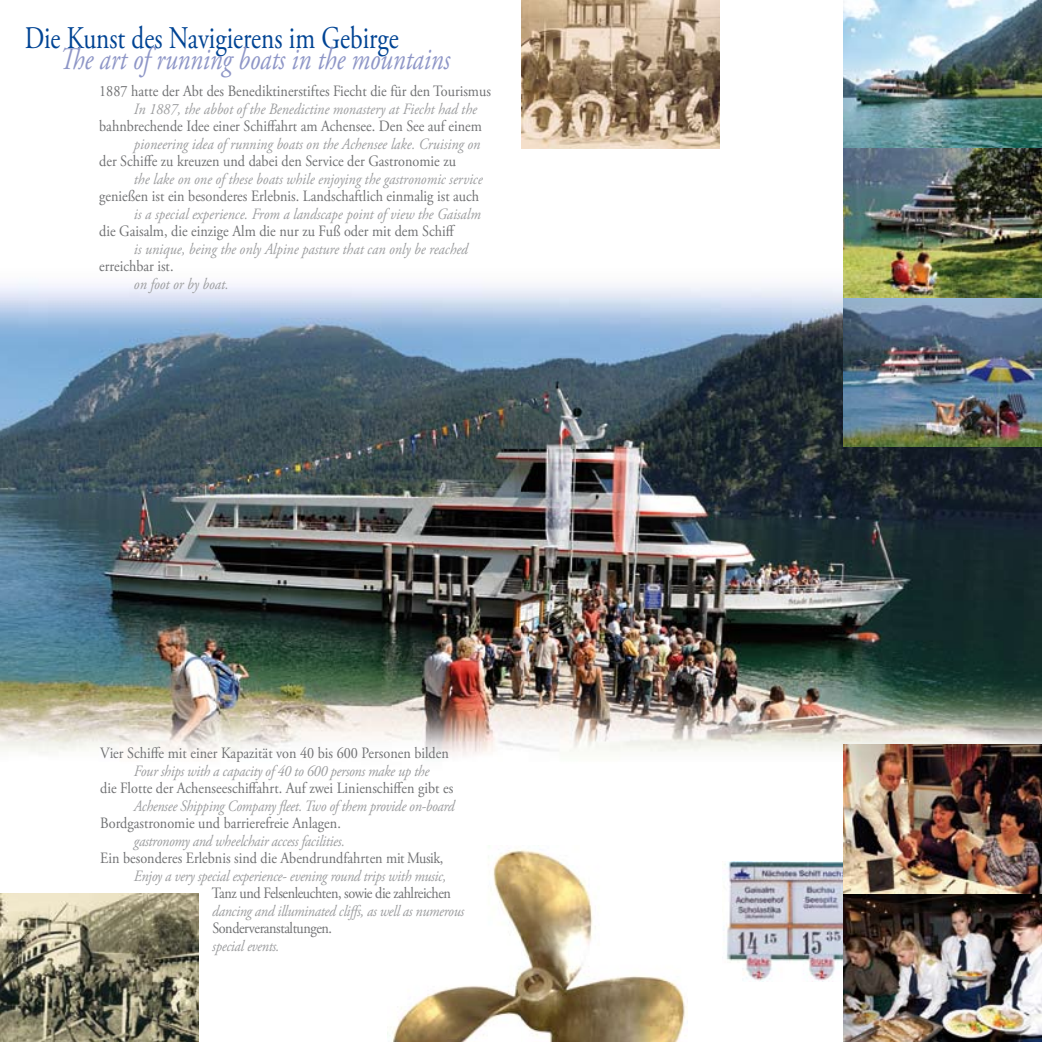
<style>
.page{position:relative;width:1042px;height:1042px;background:#fff}
.page>*{position:absolute;margin:0;border:0;box-sizing:border-box;transform-origin:0 0}
.t1{font:italic 31.5px "Adobe Garamond Pro";color:#8e96c7;scale:.8 1}
.t2{font:31.5px "Adobe Garamond Pro";color:#004494;scale:.8 1}
.t3{font:15.75px "Adobe Garamond Pro";color:#707173;scale:.9 1}
.t4{font:italic 15.75px "Adobe Garamond Pro";color:#9c9d9f;scale:.9 1}
.t5{font:italic 15.75px "Adobe Garamond Pro";letter-spacing:-.02em;color:#9c9d9f;scale:.9 1}
.t6{font:15.75px "Adobe Garamond Pro";letter-spacing:-.03em;color:#707173;scale:.9 1}
</style>
<div class="page">
<img style="left:0;top:283px;width:1042px;height:477px">
<img style="left:722px;top:861px;width:121px;height:120px">
<img style="left:387px;top:845px;width:300px;height:197px">
<img style="left:0;top:893px;width:198px;height:149px">
<img style="left:521px;top:0;width:198px;height:149px">
<img style="left:843px;top:744px;width:199px;height:298px">
<img style="left:843px;top:0;width:199px;height:446px">
<h1 class="t2" style="left:25px;top:19px;width:469px">Die Kunst des Navigierens im Gebirge</h1>
<h1 class="t1" style="left:60px;top:40px;width:489px">The art of running boats in the mountains</h1>
<p class="t3" style="left:99px;top:81px;width:437px">1887 hatte der Abt des Benediktinerstiftes Fiecht die für den Tourismus</p>
<p class="t3" style="left:99px;top:116px;width:427px">bahnbrechende Idee einer Schiffahrt am Achensee. Den See auf einem</p>
<p class="t3" style="left:99px;top:151px;width:398px">der Schiffe zu kreuzen und dabei den Service der Gastronomie zu</p>
<p class="t3" style="left:99px;top:186px;width:424px">genießen ist ein besonderes Erlebnis. Landschaftlich einmalig ist auch</p>
<p class="t3" style="left:99px;top:221px;width:397px">die Gaisalm, die einzige Alm die nur zu Fuß oder mit dem Schiff</p>
<p class="t3" style="left:99px;top:256px;width:84px">erreichbar ist.</p>
<p class="t4" style="left:134px;top:100px;width:383px">In 1887, the abbot of the Benedictine monastery at Fiecht had the</p>
<p class="t4" style="left:134px;top:135px;width:386px">pioneering idea of running boats on the Achensee lake. Cruising on</p>
<p class="t4" style="left:134px;top:170px;width:389px">the lake on one of these boats while enjoying the gastronomic service</p>
<p class="t4" style="left:134px;top:205px;width:387px">is a special experience. From a landscape point of view the Gaisalm</p>
<p class="t4" style="left:134px;top:240px;width:373px">is unique, being the only Alpine pasture that can only be reached</p>
<p class="t4" style="left:134px;top:275px;width:107px">on foot or by boat.</p>
<p class="t3" style="left:100px;top:744px;width:389px">Vier Schiffe mit einer Kapazität von 40 bis 600 Personen bilden</p>
<p class="t3" style="left:100px;top:779px;width:394px">die Flotte der Achenseeschiffahrt. Auf zwei Linienschiffen gibt es</p>
<p class="t3" style="left:100px;top:814px;width:269px">Bordgastronomie und barrierefreie Anlagen.</p>
<p class="t3" style="left:100px;top:849px;width:383px">Ein besonderes Erlebnis sind die Abendrundfahrten mit Musik,</p>
<p class="t6" style="left:212px;top:884px;width:267px">Tanz und Felsenleuchten, sowie die zahlreichen</p>
<p class="t6" style="left:212px;top:919px;width:134px">Sonderveranstaltungen.</p>
<p class="t5" style="left:134px;top:762px;width:330px">Four ships with a capacity of 40 to 600 persons make up the</p>
<p class="t5" style="left:134px;top:797px;width:358px">Achensee Shipping Company fleet. Two of them provide on-board</p>
<p class="t5" style="left:134px;top:832px;width:236px">gastronomy and wheelchair access facilities.</p>
<p class="t5" style="left:134px;top:867px;width:348px">Enjoy a very special experience- evening round trips with music,</p>
<p class="t5" style="left:212px;top:902px;width:281px">dancing and illuminated cliffs, as well as numerous</p>
<p class="t5" style="left:212px;top:937px;width:76px">special events.</p>
</div>
